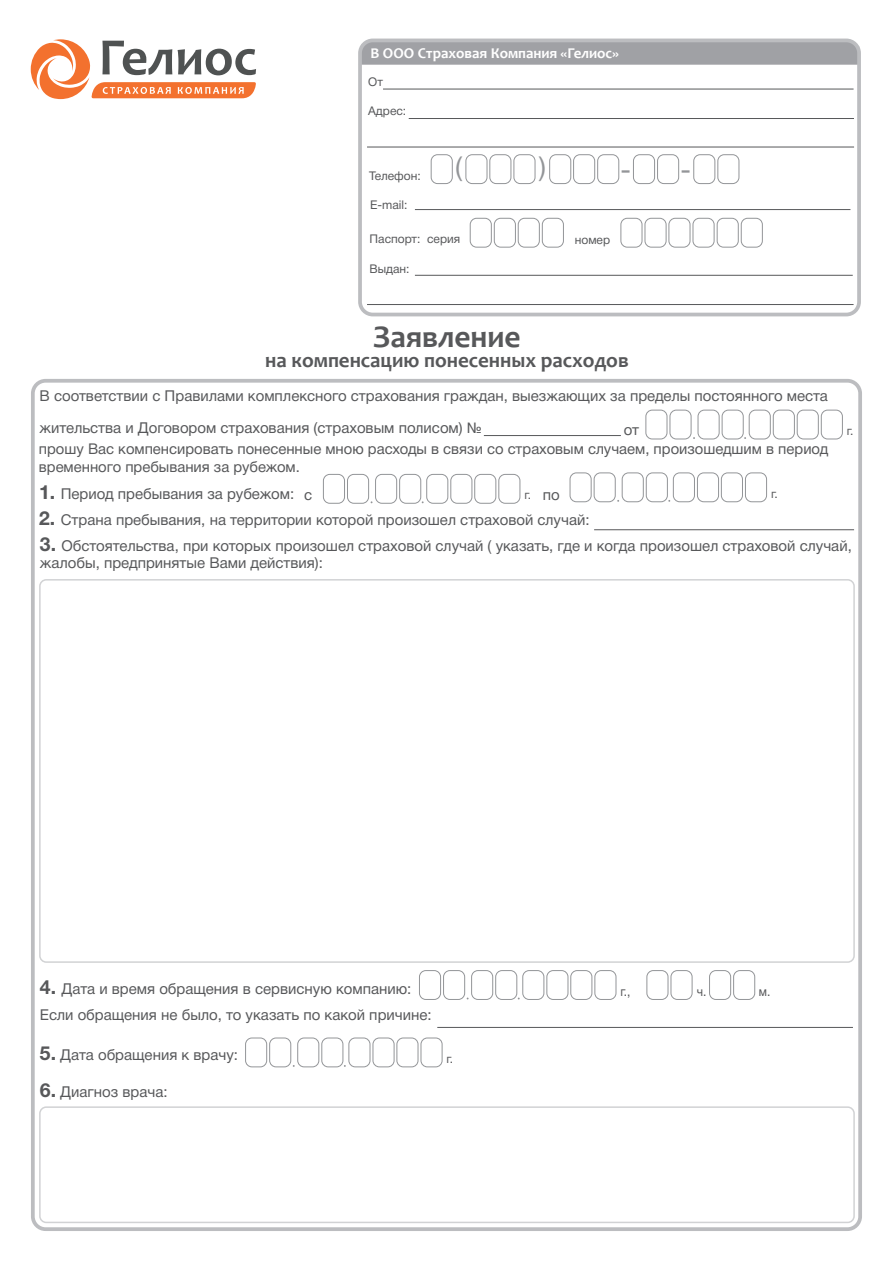
<style>
.page{position:relative;width:893px;height:1263px;background:#fff}
.page>*{position:absolute;margin:0;border:0;box-sizing:border-box;transform-origin:0 0}
.t1{font:700 31.5px "Candara";color:#57585a}
.t2{font:27px "Helvetica 5 Normal";color:#939598}
.t3{font:700 21px "Candara";color:#57585a}
.t4{font:15px/31.5px "Helvetica 5 Normal";color:#57585a}
.t5{font:700 15px "Candara";color:#fff}
.t6{font:14.85px/18px "Helvetica 5 Normal";color:#57585a}
.t7{font:12.9px "Helvetica 5 Normal";color:#57585a;scale:.93 1}
.t8{font:12px "Helvetica 5 Normal";color:#57585a}
.s1{font-family:"Helvetica 7 Bold";font-size:19.5px}
.s2{font-size:15px}
</style>
<div class="page">
<div style="left:363px;top:44px;width:493px;height:21px;background:#a0a1a5"></div>
<svg style="left:31px;top:39px;width:225px;height:60px"></svg>
<div style="left:358px;top:39px;width:503px;height:277px;border:4px solid #bcbdc0;border-radius:13px"></div>
<div style="left:31px;top:379px;width:831px;height:852px;border:4px solid #bcbdc0;border-radius:13px"></div>
<hr style="left:383px;top:89px;width:471px;height:1px;background:#57585a">
<hr style="left:409px;top:118px;width:445px;height:1px;background:#57585a">
<hr style="left:415px;top:209px;width:435px;height:1px;background:#57585a">
<hr style="left:415px;top:275px;width:438px;height:1px;background:#57585a">
<hr style="left:367px;top:147px;width:487px;height:1px;background:#57585a">
<hr style="left:367px;top:304px;width:487px;height:1px;background:#57585a">
<div style="left:470px;top:218px;width:22px;height:30px;border:1px solid #939598;border-radius:6px"></div>
<div style="left:494px;top:218px;width:22px;height:30px;border:1px solid #939598;border-radius:6px"></div>
<div style="left:518px;top:218px;width:22px;height:30px;border:1px solid #939598;border-radius:6px"></div>
<div style="left:542px;top:218px;width:22px;height:30px;border:1px solid #939598;border-radius:6px"></div>
<div style="left:620px;top:218px;width:22px;height:30px;border:1px solid #939598;border-radius:6px"></div>
<div style="left:645px;top:218px;width:21px;height:30px;border:1px solid #939598;border-radius:6px"></div>
<div style="left:668px;top:218px;width:22px;height:30px;border:1px solid #939598;border-radius:6px"></div>
<div style="left:693px;top:218px;width:21px;height:30px;border:1px solid #939598;border-radius:6px"></div>
<div style="left:717px;top:218px;width:22px;height:30px;border:1px solid #939598;border-radius:6px"></div>
<div style="left:741px;top:218px;width:22px;height:30px;border:1px solid #939598;border-radius:6px"></div>
<div style="left:645px;top:410px;width:22px;height:29px;border:1px solid #939598;border-radius:6px"></div>
<div style="left:670px;top:410px;width:21px;height:29px;border:1px solid #939598;border-radius:6px"></div>
<div style="left:698px;top:410px;width:21px;height:29px;border:1px solid #939598;border-radius:6px"></div>
<div style="left:722px;top:410px;width:22px;height:29px;border:1px solid #939598;border-radius:6px"></div>
<div style="left:749px;top:410px;width:22px;height:29px;border:1px solid #939598;border-radius:6px"></div>
<div style="left:773px;top:410px;width:22px;height:29px;border:1px solid #939598;border-radius:6px"></div>
<div style="left:797px;top:410px;width:22px;height:29px;border:1px solid #939598;border-radius:6px"></div>
<div style="left:821px;top:410px;width:22px;height:29px;border:1px solid #939598;border-radius:6px"></div>
<div style="left:431px;top:154px;width:22px;height:30px;border:1px solid #939598;border-radius:6px"></div>
<div style="left:465px;top:154px;width:22px;height:30px;border:1px solid #939598;border-radius:6px"></div>
<div style="left:489px;top:154px;width:22px;height:30px;border:1px solid #939598;border-radius:6px"></div>
<div style="left:513px;top:154px;width:22px;height:30px;border:1px solid #939598;border-radius:6px"></div>
<div style="left:549px;top:154px;width:22px;height:30px;border:1px solid #939598;border-radius:6px"></div>
<div style="left:573px;top:154px;width:22px;height:30px;border:1px solid #939598;border-radius:6px"></div>
<div style="left:597px;top:154px;width:22px;height:30px;border:1px solid #939598;border-radius:6px"></div>
<div style="left:633px;top:154px;width:22px;height:30px;border:1px solid #939598;border-radius:6px"></div>
<div style="left:657px;top:154px;width:22px;height:30px;border:1px solid #939598;border-radius:6px"></div>
<div style="left:693px;top:154px;width:22px;height:30px;border:1px solid #939598;border-radius:6px"></div>
<div style="left:717px;top:154px;width:22px;height:30px;border:1px solid #939598;border-radius:6px"></div>
<hr style="left:484px;top:435px;width:137px;height:1px;background:#57585a">
<div style="left:323px;top:474px;width:22px;height:30px;border:1px solid #939598;border-radius:6px"></div>
<div style="left:347px;top:474px;width:22px;height:30px;border:1px solid #939598;border-radius:6px"></div>
<div style="left:375px;top:474px;width:22px;height:30px;border:1px solid #939598;border-radius:6px"></div>
<div style="left:399px;top:474px;width:22px;height:30px;border:1px solid #939598;border-radius:6px"></div>
<div style="left:426px;top:474px;width:22px;height:30px;border:1px solid #939598;border-radius:6px"></div>
<div style="left:450px;top:474px;width:22px;height:30px;border:1px solid #939598;border-radius:6px"></div>
<div style="left:474px;top:474px;width:22px;height:30px;border:1px solid #939598;border-radius:6px"></div>
<div style="left:498px;top:474px;width:22px;height:30px;border:1px solid #939598;border-radius:6px"></div>
<div style="left:570px;top:472px;width:21px;height:30px;border:1px solid #939598;border-radius:6px"></div>
<div style="left:594px;top:472px;width:22px;height:30px;border:1px solid #939598;border-radius:6px"></div>
<div style="left:622px;top:472px;width:22px;height:30px;border:1px solid #939598;border-radius:6px"></div>
<div style="left:646px;top:472px;width:22px;height:30px;border:1px solid #939598;border-radius:6px"></div>
<div style="left:673px;top:472px;width:22px;height:30px;border:1px solid #939598;border-radius:6px"></div>
<div style="left:697px;top:472px;width:22px;height:30px;border:1px solid #939598;border-radius:6px"></div>
<div style="left:721px;top:472px;width:22px;height:30px;border:1px solid #939598;border-radius:6px"></div>
<div style="left:745px;top:472px;width:22px;height:30px;border:1px solid #939598;border-radius:6px"></div>
<hr style="left:594px;top:529px;width:260px;height:1px;background:#57585a">
<div style="left:39px;top:579px;width:816px;height:384px;border:2px solid #d1d2d4;border-radius:6px"></div>
<div style="left:419px;top:970px;width:22px;height:30px;border:1px solid #939598;border-radius:6px"></div>
<div style="left:443px;top:970px;width:22px;height:30px;border:1px solid #939598;border-radius:6px"></div>
<div style="left:471px;top:970px;width:22px;height:30px;border:1px solid #939598;border-radius:6px"></div>
<div style="left:495px;top:970px;width:22px;height:30px;border:1px solid #939598;border-radius:6px"></div>
<div style="left:522px;top:970px;width:22px;height:30px;border:1px solid #939598;border-radius:6px"></div>
<div style="left:546px;top:970px;width:22px;height:30px;border:1px solid #939598;border-radius:6px"></div>
<div style="left:570px;top:970px;width:22px;height:30px;border:1px solid #939598;border-radius:6px"></div>
<div style="left:594px;top:970px;width:22px;height:30px;border:1px solid #939598;border-radius:6px"></div>
<div style="left:646px;top:970px;width:22px;height:30px;border:1px solid #939598;border-radius:6px"></div>
<div style="left:671px;top:970px;width:21px;height:30px;border:1px solid #939598;border-radius:6px"></div>
<div style="left:709px;top:970px;width:22px;height:30px;border:1px solid #939598;border-radius:6px"></div>
<div style="left:733px;top:970px;width:22px;height:30px;border:1px solid #939598;border-radius:6px"></div>
<hr style="left:437px;top:1027px;width:416px;height:1px;background:#57585a">
<div style="left:245px;top:1037px;width:22px;height:30px;border:1px solid #939598;border-radius:6px"></div>
<div style="left:269px;top:1037px;width:22px;height:30px;border:1px solid #939598;border-radius:6px"></div>
<div style="left:297px;top:1037px;width:22px;height:30px;border:1px solid #939598;border-radius:6px"></div>
<div style="left:321px;top:1037px;width:22px;height:30px;border:1px solid #939598;border-radius:6px"></div>
<div style="left:348px;top:1037px;width:22px;height:30px;border:1px solid #939598;border-radius:6px"></div>
<div style="left:373px;top:1037px;width:21px;height:30px;border:1px solid #939598;border-radius:6px"></div>
<div style="left:396px;top:1037px;width:22px;height:30px;border:1px solid #939598;border-radius:6px"></div>
<div style="left:421px;top:1037px;width:21px;height:30px;border:1px solid #939598;border-radius:6px"></div>
<div style="left:39px;top:1106px;width:816px;height:117px;border:2px solid #d1d2d4;border-radius:6px"></div>
<p class="t5" style="left:371px;top:44px;width:250px">В ООО Страховая Компания «Гелиос»</p>
<p class="t8" style="left:368px;top:75px;width:16px">От</p>
<p class="t8" style="left:368px;top:105px;width:40px">Адрес:</p>
<p class="t8" style="left:369px;top:169px;width:53px">Телефон:</p>
<p class="t8" style="left:370px;top:198px;width:39px">E-mail:</p>
<h2 class="t2" style="left:455px;top:151px;width:8px">(</h2>
<h2 class="t2" style="left:539px;top:151px;width:8px">)</h2>
<p class="t8" style="left:370px;top:232px;width:92px">Паспорт: серия</p>
<p class="t8" style="left:370px;top:262px;width:42px">Выдан:</p>
<h2 class="t2" style="left:621px;top:154px;width:72px">- -</h2>
<p class="t8" style="left:575px;top:233px;width:37px">номер</p>
<h1 class="t1" style="left:373px;top:317px;width:149px">Заявление</h1>
<h3 class="t3" style="left:265px;top:347px;width:365px">на компенсацию понесенных расходов</h3>
<p class="t4" style="left:40px;top:381px;width:790px">В соответствии с Правилами комплексного страхования граждан, выезжающих за пределы постоянного места жительства и Договором страхования (страховым полисом) №</p>
<p class="t4" style="left:624px;top:414px;width:17px">от</p>
<p class="t6" style="left:39px;top:440px;width:791px">прошу Вас компенсировать понесенные мною расходы в связи со страховым случаем, произошедшим в период временного пребывания за рубежом.</p>
<p class="t4" style="left:39px;top:478px;width:275px"><span class="s1">1.</span> Период пребывания за рубежом: с</p>
<p class="t8" style="left:524px;top:488px;width:37px">г. <span class="s2">по</span></p>
<p class="t8" style="left:771px;top:487px;width:8px">г.</p>
<p class="t4" style="left:39px;top:504px;width:552px"><span class="s1">2.</span> Страна пребывания, на территории которой произошел страховой случай:</p>
<p class="t4" style="left:40px;top:538px;width:813px;line-height:16.5px"><span class="s1">3.</span> Обстоятельства, при которых произошел страховой случай ( указать, где и когда произошел страховой случай, жалобы, предпринятые Вами действия):</p>
<p class="t8" style="left:847px;top:424px;width:8px">г.</p>
<p class="t4" style="left:40px;top:973px;width:373px"><span class="s1">4.</span> Дата и время обращения в сервисную компанию:</p>
<p class="t7" style="left:620px;top:984px;width:12px">г.,</p>
<p class="t7" style="left:697px;top:984px;width:12px">ч.</p>
<p class="t7" style="left:759px;top:984px;width:14px">м.</p>
<p class="t4" style="left:40px;top:999px;width:393px">Если обращения не было, то указать по какой причине:</p>
<p class="t4" style="left:40px;top:1039px;width:200px"><span class="s1">5.</span> Дата обращения к врачу:</p>
<p class="t8" style="left:447px;top:1052px;width:8px">г.</p>
<p class="t4" style="left:40px;top:1076px;width:129px"><span class="s1">6.</span> Диагноз врача:</p>
</div>
